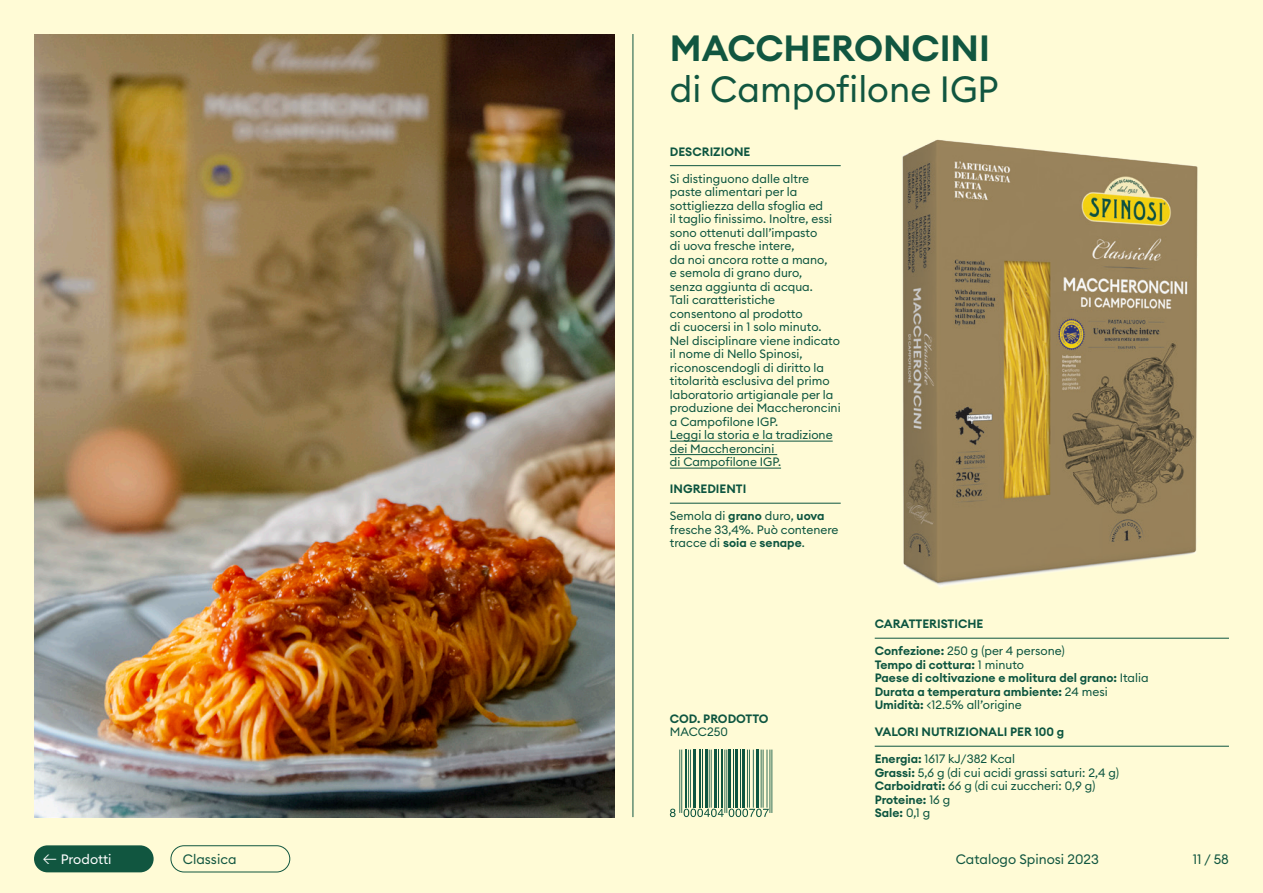
<style>
.page{position:relative;width:1263px;height:893px;background:#fffbd6}
.page>*{position:absolute;margin:0;border:0;box-sizing:border-box;transform-origin:0 0}
.t1{font:36px "Font Regular 2";color:#115640}
.t2{font:36px "Font Semi Bold 2";color:#115640}
.t3{font:13.5px "Font Regular 2";color:#115640}
.t4{font:13.5px "Font Regular 2";letter-spacing:-.005em;color:#fff}
.t5{font:12px/13.5px "Font Regular 2";color:#0d5540}
.t6{font:12px "Font Semi Bold 2";color:#0d5540}
.s1{font-family:"Font Semi Bold 2"}
.s2{font-family:"Font Regular 2"}
.s3{font-family:"Riforma";font-weight:300}
</style>
<div class="page">
<hr style="left:632px;top:34px;width:1px;height:783px;background:#115640">
<img style="left:34px;top:34px;width:580px;height:783px">
<hr style="left:670px;top:441px;width:163px;height:1px;background:#0d5540">
<hr style="left:670px;top:454px;width:107px;height:1px;background:#0d5540">
<hr style="left:670px;top:468px;width:111px;height:1px;background:#0d5540">
<hr style="left:670px;top:165px;width:171px;height:1px;background:#0d5540">
<hr style="left:670px;top:503px;width:171px;height:1px;background:#0d5540">
<hr style="left:875px;top:638px;width:354px;height:1px;background:#0d5540">
<hr style="left:875px;top:746px;width:354px;height:1px;background:#0d5540">
<hr style="left:681px;top:750px;width:1px;height:63px;background:#0d5540">
<hr style="left:679px;top:750px;width:1px;height:63px;background:#0d5540">
<hr style="left:685px;top:750px;width:2px;height:58px;background:#0d5540">
<hr style="left:690px;top:750px;width:1px;height:58px;background:#0d5540">
<hr style="left:688px;top:750px;width:1px;height:58px;background:#0d5540">
<hr style="left:693px;top:750px;width:3px;height:58px;background:#0d5540">
<hr style="left:699px;top:750px;width:2px;height:58px;background:#0d5540">
<hr style="left:702px;top:750px;width:1px;height:58px;background:#0d5540">
<hr style="left:705px;top:750px;width:3px;height:58px;background:#0d5540">
<hr style="left:711px;top:750px;width:1px;height:58px;background:#0d5540">
<hr style="left:709px;top:750px;width:1px;height:58px;background:#0d5540">
<hr style="left:714px;top:750px;width:2px;height:58px;background:#0d5540">
<hr style="left:718px;top:750px;width:1px;height:58px;background:#0d5540">
<hr style="left:721px;top:750px;width:2px;height:58px;background:#0d5540">
<hr style="left:726px;top:750px;width:1px;height:63px;background:#0d5540">
<hr style="left:724px;top:750px;width:1px;height:63px;background:#0d5540">
<hr style="left:728px;top:750px;width:3px;height:58px;background:#0d5540">
<hr style="left:733px;top:750px;width:1px;height:58px;background:#0d5540">
<hr style="left:735px;top:750px;width:3px;height:58px;background:#0d5540">
<hr style="left:740px;top:750px;width:1px;height:58px;background:#0d5540">
<hr style="left:742px;top:750px;width:3px;height:58px;background:#0d5540">
<hr style="left:753px;top:750px;width:1px;height:58px;background:#0d5540">
<hr style="left:749px;top:750px;width:1px;height:58px;background:#0d5540">
<hr style="left:747px;top:750px;width:1px;height:58px;background:#0d5540">
<hr style="left:756px;top:750px;width:3px;height:58px;background:#0d5540">
<hr style="left:771px;top:750px;width:1px;height:63px;background:#0d5540">
<hr style="left:769px;top:750px;width:1px;height:63px;background:#0d5540">
<hr style="left:766px;top:750px;width:1px;height:58px;background:#0d5540">
<hr style="left:763px;top:750px;width:1px;height:58px;background:#0d5540">
<hr style="left:761px;top:750px;width:1px;height:58px;background:#0d5540">
<svg style="left:670px;top:809px;width:5px;height:8px"></svg>
<svg style="left:684px;top:809px;width:85px;height:8px"></svg>
<img style="left:902px;top:139px;width:296px;height:449px">
<div style="left:171px;top:845px;width:119px;height:27px;border:1px solid #115640;border-radius:13px"></div>
<div style="left:34px;top:845px;width:120px;height:27px;background:#115640;border-radius:14px"></div>
<p class="t2" style="left:670px;top:25px;width:322px">MACCHERONCINI</p>
<p class="t1" style="left:670px;top:66px;width:330px">di Campofilone IGP</p>
<p class="t6" style="left:670px;top:144px;width:82px">DESCRIZIONE</p>
<p class="t5" style="left:670px;top:171px;width:155px">Si distinguono dalle altre paste alimentari per la sottigliezza della sfoglia ed</p>
<p class="t5" style="left:670px;top:212px;width:164px">il taglio finissimo. Inoltre, essi sono ottenuti dall’impasto</p>
<p class="t5" style="left:670px;top:239px;width:126px">di uova fresche intere,</p>
<p class="t5" style="left:670px;top:252px;width:159px">da noi ancora rotte a mano,</p>
<p class="t5" style="left:670px;top:266px;width:134px">e semola di grano duro,</p>
<p class="t5" style="left:670px;top:279px;width:144px">senza aggiunta di acqua.</p>
<p class="t5" style="left:670px;top:293px;width:134px">Tali caratteristiche consentono al prodotto</p>
<p class="t5" style="left:670px;top:320px;width:172px">di cuocersi in 1 solo minuto.<br>Nel disciplinare viene indicato il nome di Nello Spinosi, riconoscendogli di diritto la titolarità esclusiva del primo laboratorio artigianale per la produzione dei Maccheroncini a Campofilone IGP.</p>
<p class="t5" style="left:670px;top:428px;width:164px">Leggi la storia e la tradizione dei Maccheroncini<br>di Campofilone IGP.</p>
<p class="t6" style="left:670px;top:481px;width:78px">INGREDIENTI</p>
<p class="t5" style="left:670px;top:509px;width:170px">Semola di <span class="s1">grano</span> duro, <span class="s1">uova </span>fresche 33,4%. Può contenere tracce di <span class="s1">soia</span> e <span class="s1">senape</span>.</p>
<p class="t6" style="left:670px;top:711px;width:100px">COD. PRODOTTO</p>
<p class="t5" style="left:670px;top:725px;width:59px">MACC250</p>
<p class="t6" style="left:875px;top:616px;width:110px">CARATTERISTICHE</p>
<p class="t5" style="left:875px;top:644px;width:192px"><span class="s1">Confezione:</span> 250 g (per 4 persone)</p>
<p class="t6" style="left:875px;top:657px;width:151px">Tempo di cottura: <span class="s2">1 minuto</span></p>
<p class="t6" style="left:875px;top:670px;width:275px">Paese di coltivazione e molitura del grano: <span class="s2">Italia</span></p>
<p class="t6" style="left:875px;top:684px;width:235px">Durata a temperatura ambiente: <span class="s2">24 mesi</span></p>
<p class="t5" style="left:875px;top:698px;width:149px"><span class="s1">Umidità:</span> &lt;12.5% all’origine</p>
<p class="t6" style="left:875px;top:724px;width:191px">VALORI NUTRIZIONALI PER 100 g</p>
<p class="t5" style="left:875px;top:752px;width:142px"><span class="s1">Energia:</span> 1617 kJ/382 Kcal</p>
<p class="t5" style="left:875px;top:765px;width:246px"><span class="s1">Grassi:</span> 5,6 g (di cui acidi grassi saturi: 2,4 g)</p>
<p class="t5" style="left:875px;top:779px;width:222px"><span class="s1">Carboidrati:</span> 66 g (di cui zuccheri: 0,9 g)</p>
<p class="t6" style="left:875px;top:792px;width:77px">Proteine: <span class="s2">16 g</span></p>
<p class="t6" style="left:875px;top:805px;width:57px">Sale: <span class="s2">0,1 g</span></p>
<p class="t4" style="left:43px;top:850px;width:70px"><span class="s3">←</span> Prodotti</p>
<p class="t3" style="left:183px;top:850px;width:55px">Classica</p>
<p class="t3" style="left:956px;top:850px;width:145px">Catalogo Spinosi 2023</p>
<p class="t3" style="left:1193px;top:850px;width:38px">11 / 58</p>
</div>
